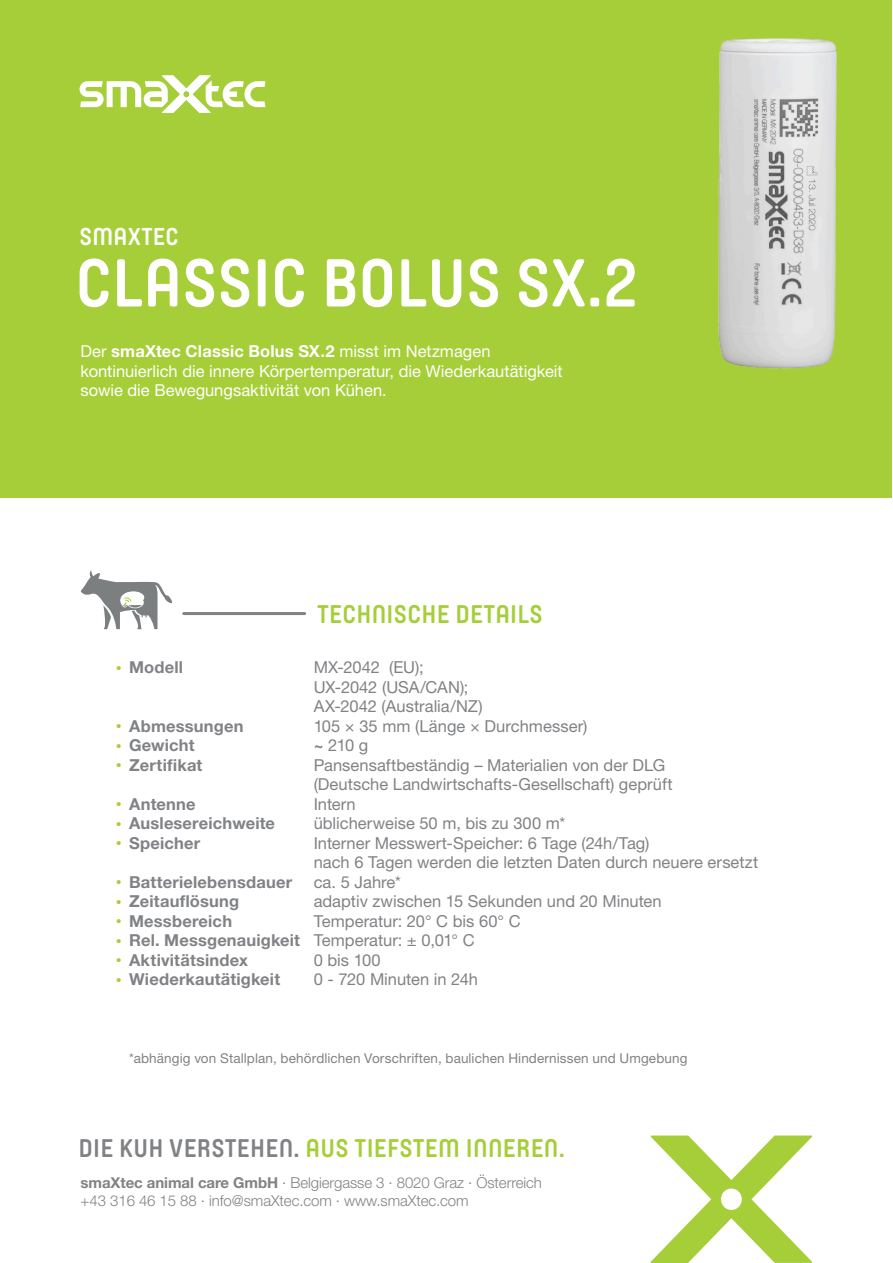
<style>
.page{position:relative;width:893px;height:1263px;background:#fff}
.page>*{position:absolute;margin:0;border:0;box-sizing:border-box;transform-origin:0 0}
.HL_1{font:700 67.5px "Yummo";color:#fff}
.Absatzformat_2{font:700 25.5px "Yummo";letter-spacing:.01em;color:#a6ce39}
.HL_1über{font:700 24.3px "Yummo";letter-spacing:.01em;color:#fff}
.grauer_TExt{font:16.5px/19.5px "Helvetica Neue LT Pro";color:#808285}
.grauer_TExt-2{font:700 16.5px "Helvetica Neue LT Pro";letter-spacing:.01em;color:#808285}
.grauer_TExt-3{font:16.5px/19.5px "Helvetica Neue LT Pro";color:#fff}
.t1{font:300 15px/18px "Helvetica Neue LT Pro";letter-spacing:-.005em;color:#808285}
.grauer_TExt-4{font:13.5px "Helvetica Neue LT Pro";letter-spacing:.01em;color:#808285}
.s1{font-weight:700}
.s2{font-size:24px;color:#a6ce39}
.s3{font-weight:400}
.s4{color:#808285}
</style>
<div class="page">
<div style="left:1px;top:0;width:891px;height:497px;background:#a6ce39"></div>
<svg style="left:80px;top:75px;width:185px;height:38px"></svg>
<svg style="left:650px;top:1135px;width:162px;height:128px"></svg>
<hr style="left:184px;top:612px;width:121px;height:3px;background:#808285">
<svg style="left:81px;top:570px;width:91px;height:59px"></svg>
<img style="left:718px;top:38px;width:119px;height:331px">
<p class="HL_1über" style="left:80px;top:214px;width:101px">SMAXTEC</p>
<p class="HL_1" style="left:75px;top:222px;width:564px">CLASSIC BOLUS SX.2</p>
<p class="grauer_TExt-3" style="left:80px;top:341px;width:484px">Der <span class="s1">smaXtec Classic Bolus SX.2</span> misst im Netzmagen kontinuierlich die innere Körpertemperatur, die Wiederkautätigkeit sowie die Bewegungsaktivität von Kühen.</p>
<p class="Absatzformat_2" style="left:317px;top:590px;width:227px">TECHNISCHE DETAILS</p>
<p class="grauer_TExt-2" style="left:116px;top:657px;width:69px"><span class="s2">∙</span> Modell</p>
<p class="grauer_TExt" style="left:314px;top:657px;width:111px">MX-2042 (EU);</p>
<p class="grauer_TExt" style="left:314px;top:677px;width:170px">UX-2042 (USA/CAN);<br>AX-2042 (Australia/NZ)</p>
<p class="grauer_TExt-2" style="left:116px;top:715px;width:129px"><span class="s2">∙</span> Abmessungen</p>
<p class="grauer_TExt" style="left:314px;top:716px;width:275px">105 × 35 mm (Länge × Durchmesser)</p>
<p class="grauer_TExt-2" style="left:116px;top:735px;width:81px"><span class="s2">∙</span> Gewicht</p>
<p class="grauer_TExt" style="left:314px;top:735px;width:56px"><span class="s1">~</span> 210 g</p>
<p class="grauer_TExt-2" style="left:116px;top:754px;width:88px"><span class="s2">∙</span> Zertifikat</p>
<p class="grauer_TExt" style="left:314px;top:755px;width:353px">Pansensaftbeständig – Materialien von der DLG</p>
<p class="grauer_TExt" style="left:314px;top:774px;width:360px">(Deutsche Landwirtschafts-Gesellschaft) geprüft</p>
<p class="grauer_TExt-2" style="left:116px;top:793px;width:82px"><span class="s2">∙</span> Antenne</p>
<p class="grauer_TExt" style="left:314px;top:794px;width:44px">Intern</p>
<p class="grauer_TExt-2" style="left:116px;top:813px;width:161px"><span class="s2">∙</span> Auslesereichweite</p>
<p class="grauer_TExt" style="left:314px;top:813px;width:253px">üblicherweise 50 m, bis zu 300 m*</p>
<p class="grauer_TExt-2" style="left:116px;top:832px;width:86px"><span class="s2">∙</span> Speicher</p>
<p class="grauer_TExt" style="left:314px;top:833px;width:446px">Interner Messwert-Speicher: 6 Tage (24h/Tag)<br>nach 6 Tagen werden die letzten Daten durch neuere ersetzt</p>
<p class="grauer_TExt-2" style="left:116px;top:871px;width:178px"><span class="s2">∙</span> Batterielebensdauer</p>
<p class="grauer_TExt" style="left:314px;top:872px;width:89px">ca. 5 Jahre*</p>
<p class="grauer_TExt-2" style="left:116px;top:891px;width:125px"><span class="s2">∙</span> Zeitauflösung</p>
<p class="grauer_TExt" style="left:314px;top:891px;width:350px">adaptiv zwischen 15 Sekunden und 20 Minuten</p>
<p class="grauer_TExt-2" style="left:116px;top:910px;width:118px"><span class="s2">∙</span> Messbereich</p>
<p class="grauer_TExt" style="left:314px;top:911px;width:208px">Temperatur: 20° C bis 60° C</p>
<p class="grauer_TExt-2" style="left:116px;top:930px;width:361px"><span class="s2">∙</span> Rel. Messgenauigkeit <span class="s3">Temperatur: ± 0,01° C</span></p>
<p class="grauer_TExt-2" style="left:116px;top:949px;width:134px"><span class="s2">∙</span> Aktivitätsindex</p>
<p class="grauer_TExt" style="left:314px;top:950px;width:68px">0 bis 100</p>
<p class="grauer_TExt-2" style="left:116px;top:969px;width:166px"><span class="s2">∙</span> Wiederkautätigkeit</p>
<p class="grauer_TExt" style="left:314px;top:969px;width:166px">0 - 720 Minuten in 24h</p>
<p class="grauer_TExt-4" style="left:129px;top:1050px;width:560px">*abhängig von Stallplan, behördlichen Vorschriften, baulichen Hindernissen und Umgebung</p>
<p class="Absatzformat_2" style="left:79px;top:1125px;width:488px"><span class="s4">DIE KUH VERSTEHEN.</span> AUS TIEFSTEM INNEREN.</p>
<p class="t1" style="left:81px;top:1173px;width:463px"><span class="s1">smaXtec animal care GmbH</span> · Belgiergasse 3 · 8020 Graz · Österreich +43 316 46 15 88 · info@smaXtec.com · www.smaXtec.com</p>
</div>
